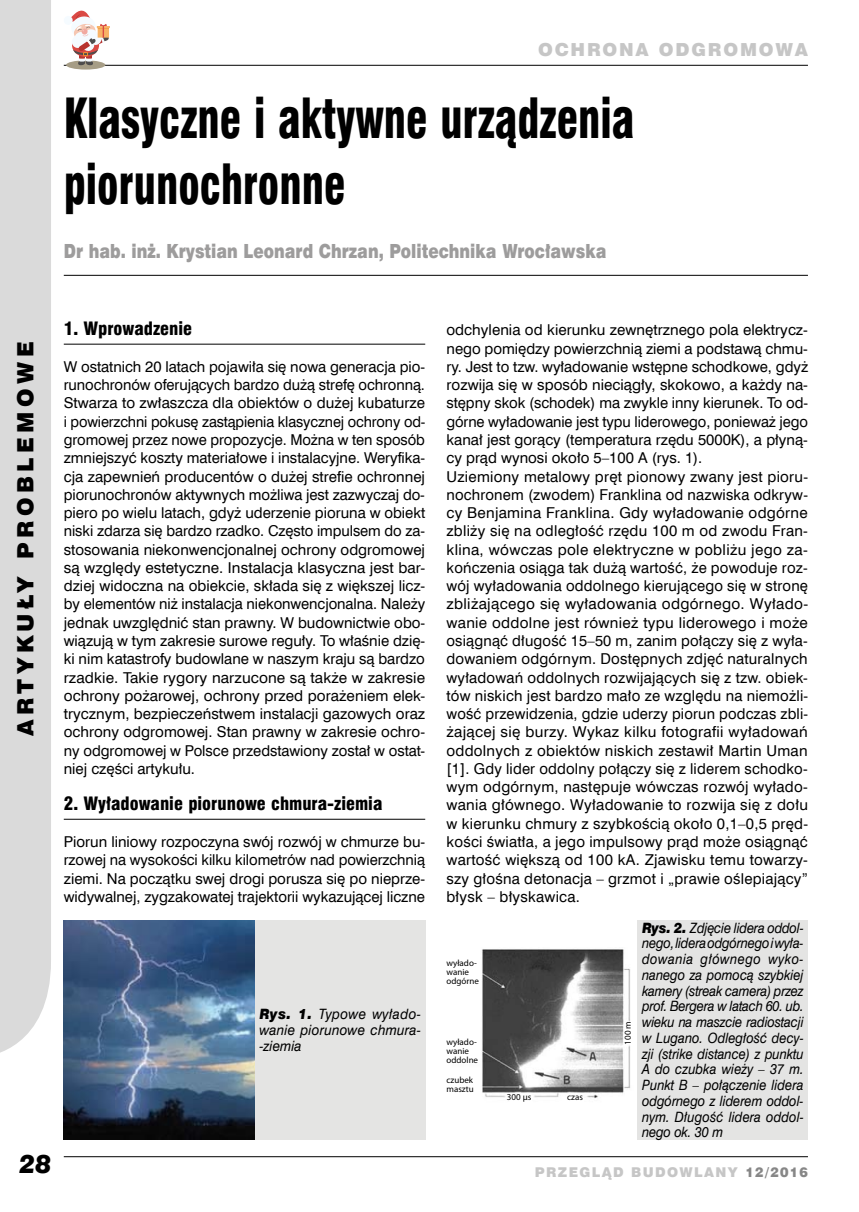
<style>
.page{position:relative;width:859px;height:1212px;background:#fff}
.page>*{position:absolute;margin:0;border:0;box-sizing:border-box;transform-origin:0 0}
.t1{font:54px/65.1px "Swis 721 Blk Cn EU";color:#000;scale:.8 1}
.t2{font:italic 25.5px "Swis 721 Blk EU";color:#000;scale:.95 1}
.t3{font:22.5px "Swis 721 Blk EU";letter-spacing:.2em;color:#000}
.t4{font:19.5px "Swis 721 Blk EU";color:#9d9c9c;scale:.8 1}
.t5{font:18px "Swis 721 Blk Cn EU";color:#000}
.t6{font:18px "Swis 721 Blk EU";letter-spacing:.1em;color:#c6c6c6}
.t7{font:15px/18.3px "Swis 721 EU Normal";letter-spacing:.015em;color:#000;text-align:justify}
.t8{font:14.25px/15.8px "Swis 721 EU Italic";letter-spacing:.005em;color:#000;text-align:justify;scale:.91 1}
.t9{font:14.25px/15.8px "Swis 721 EU Italic";letter-spacing:.005em;color:#000;text-align:justify;scale:.95 1}
.t10{font:13.5px "Swis 721 Blk EU";letter-spacing:.1em;color:#c6c6c6}
.t11{font:9px/9px "Myriad Pro";color:#000}
.s1{font-family:"Swis 721 Blk EU";font-style:italic}
.s2{color:#878787}
</style>
<div class="page">
<div style="left:0;top:0;width:51px;height:1053px;background:#dadada"></div>
<hr style="left:64px;top:1156px;width:744px;height:1px;background:#000">
<hr style="left:64px;top:65px;width:744px;height:1px;background:#000">
<div style="left:66px;top:60px;width:39px;height:10px;background:#a69d86;border-radius:50%"></div>
<svg style="left:64px;top:11px;width:46px;height:55px"></svg>
<hr style="left:64px;top:275px;width:744px;height:1px;background:#000">
<hr style="left:64px;top:344px;width:361px;height:1px;background:#000">
<hr style="left:64px;top:819px;width:361px;height:1px;background:#000">
<img style="left:64px;top:920px;width:191px;height:220px">
<img style="left:482px;top:949px;width:148px;height:149px">
<div style="left:255px;top:920px;width:170px;height:220px;background:#e4e4e3"></div>
<div style="left:638px;top:920px;width:170px;height:220px;background:#e4e4e3"></div>
<p class="t6" style="left:538px;top:38px;width:271px">ochrona odgromowa</p>
<h1 class="t1" style="left:64px;top:89px;width:715px">Klasyczne i aktywne urządzenia piorunochronne</h1>
<h3 class="t4" style="left:64px;top:239px;width:680px">Dr hab. inż. Krystian Leonard Chrzan, Politechnika Wrocławska</h3>
<h3 class="t3" style="left:11px;top:736px;width:395px;rotate:-90deg">ARTYKUŁY PROBLEMOWE</h3>
<p class="t5" style="left:64px;top:318px;width:130px">1. Wprowadzenie</p>
<p class="t7" style="left:64px;top:358px;width:363px">W ostatnich 20 latach pojawiła się nowa generacja pio&shy;runochronów oferujących bardzo dużą strefę ochronną.<br>Stwarza to zwłaszcza dla obiektów o dużej kubaturze i powierzchni pokusę zastąpienia klasycznej ochrony od&shy;gromowej przez nowe propozycje. Można w ten sposób zmniejszyć koszty materiałowe i instalacyjne. Weryfika&shy;cja zapewnień producentów o dużej strefie ochronnej piorunochronów aktywnych możliwa jest zazwyczaj do&shy;piero po wielu latach, gdyż uderzenie pioruna w obiekt niski zdarza się bardzo rzadko. Często impulsem do za&shy;stosowania niekonwencjonalnej ochrony odgromowej są względy estetyczne. Instalacja klasyczna jest bar&shy;dziej widoczna na obiekcie, składa się z większej licz&shy;by elementów niż instalacja niekonwencjonalna. Należy jednak uwzględnić stan prawny. W budownictwie obo&shy;wiązują w tym zakresie surowe reguły. To właśnie dzię&shy;ki nim katastrofy budowlane w naszym kraju są bardzo rzadkie. Takie rygory narzucone są także w zakresie ochrony pożarowej, ochrony przed porażeniem elek&shy;trycznym, bezpieczeństwem instalacji gazowych oraz ochrony odgromowej. Stan prawny w zakresie ochro&shy;ny odgromowej w Polsce przedstawiony został w ostat&shy;niej części artykułu.</p>
<p class="t5" style="left:64px;top:793px;width:320px">2. Wyładowanie piorunowe chmura-ziemia</p>
<p class="t7" style="left:64px;top:833px;width:363px">Piorun liniowy rozpoczyna swój rozwój w chmurze bu&shy;rzowej na wysokości kilku kilometrów nad powierzchnią ziemi. Na początku swej drogi porusza się po nieprze&shy;widywalnej, zygzakowatej trajektorii wykazującej liczne</p>
<h2 class="t2" style="left:19px;top:1147px;width:35px">28</h2>
<p class="t9" style="left:259px;top:1007px;width:172px"><span class="s1">Rys. 1.</span> Typowe wyłado&shy;wanie piorunowe chmura--ziemia</p>
<p class="t7" style="left:446px;top:321px;width:363px;text-align:left">odchylenia od kierunku zewnętrznego pola elektrycz&shy;nego pomiędzy powierzchnią ziemi a podstawą chmu&shy;ry. Jest to tzw. wyładowanie wstępne schodkowe, gdyż rozwija się w sposób nieciągły, skokowo, a każdy na&shy;stępny skok (schodek) ma zwykle inny kierunek. To od&shy;górne wyładowanie jest typu liderowego, ponieważ jego kanał jest gorący (temperatura rzędu 5000K), a płyną&shy;cy prąd wynosi około 5–100 A (rys. 1).<br>Uziemiony metalowy pręt pionowy zwany jest pioru&shy;nochronem (zwodem) Franklina od nazwiska odkryw&shy;cy Benjamina Franklina. Gdy wyładowanie odgórne zbliży się na odległość rzędu 100 m od zwodu Fran&shy;klina, wówczas pole elektryczne w pobliżu jego za&shy;kończenia osiąga tak dużą wartość, że powoduje roz&shy;wój wyładowania oddolnego kierującego się w stronę zbliżającego się wyładowania odgórnego. Wyłado&shy;wanie oddolne jest również typu liderowego i może osiągnąć długość 15–50 m, zanim połączy się z wyła&shy;dowaniem odgórnym. Dostępnych zdjęć naturalnych wyładowań oddolnych rozwijających się z tzw. obiek&shy;tów niskich jest bardzo mało ze względu na niemożli&shy;wość przewidzenia, gdzie uderzy piorun podczas zbli&shy;żającej się burzy. Wykaz kilku fotografii wyładowań oddolnych z obiektów niskich zestawił Martin Uman [1]. Gdy lider oddolny połączy się z liderem schodko&shy;wym odgórnym, następuje wówczas rozwój wyłado&shy;wania głównego. Wyładowanie to rozwija się z dołu w kierunku chmury z szybkością około 0,1–0,5 pręd&shy;kości światła, a jego impulsowy prąd może osiągnąć wartość większą od 100 kA. Zjawisku temu towarzy&shy;szy głośna detonacja – grzmot i „prawie oślepiający” błysk – błyskawica.</p>
<p class="t11" style="left:446px;top:959px;width:34px">wyłado&shy;wanie odgórne</p>
<p class="t11" style="left:446px;top:1037px;width:33px">wyłado&shy;wanie oddolne</p>
<p class="t11" style="left:446px;top:1076px;width:29px">czubek masztu</p>
<p class="t11" style="left:507px;top:1092px;width:26px">300 μs</p>
<p class="t11" style="left:567px;top:1092px;width:17px">czas</p>
<p class="t11" style="left:623px;top:1045px;width:25px;rotate:-90deg">100 m</p>
<p class="t8" style="left:642px;top:920px;width:179px"><span class="s1">Rys. 2.</span> Zdjęcie lidera oddol&shy;nego, lidera odgórnego i wyła&shy;dowania głównego wyko&shy;nanego za pomocą szybkiej kamery (streak camera) przez prof. Bergera w latach 60. ub. wieku na maszcie radiostacji w Lugano. Odległość decy&shy;zji (strike distance) z punktu A do czubka wieży – 37 m.<br>Punkt B – połączenie lidera odgórnego z liderem oddol&shy;nym. Długość lidera oddol&shy;nego ok. 30 m</p>
<p class="t10" style="left:535px;top:1163px;width:275px">PRzeglĄd budowlany <span class="s2">12/2016</span></p>
</div>
